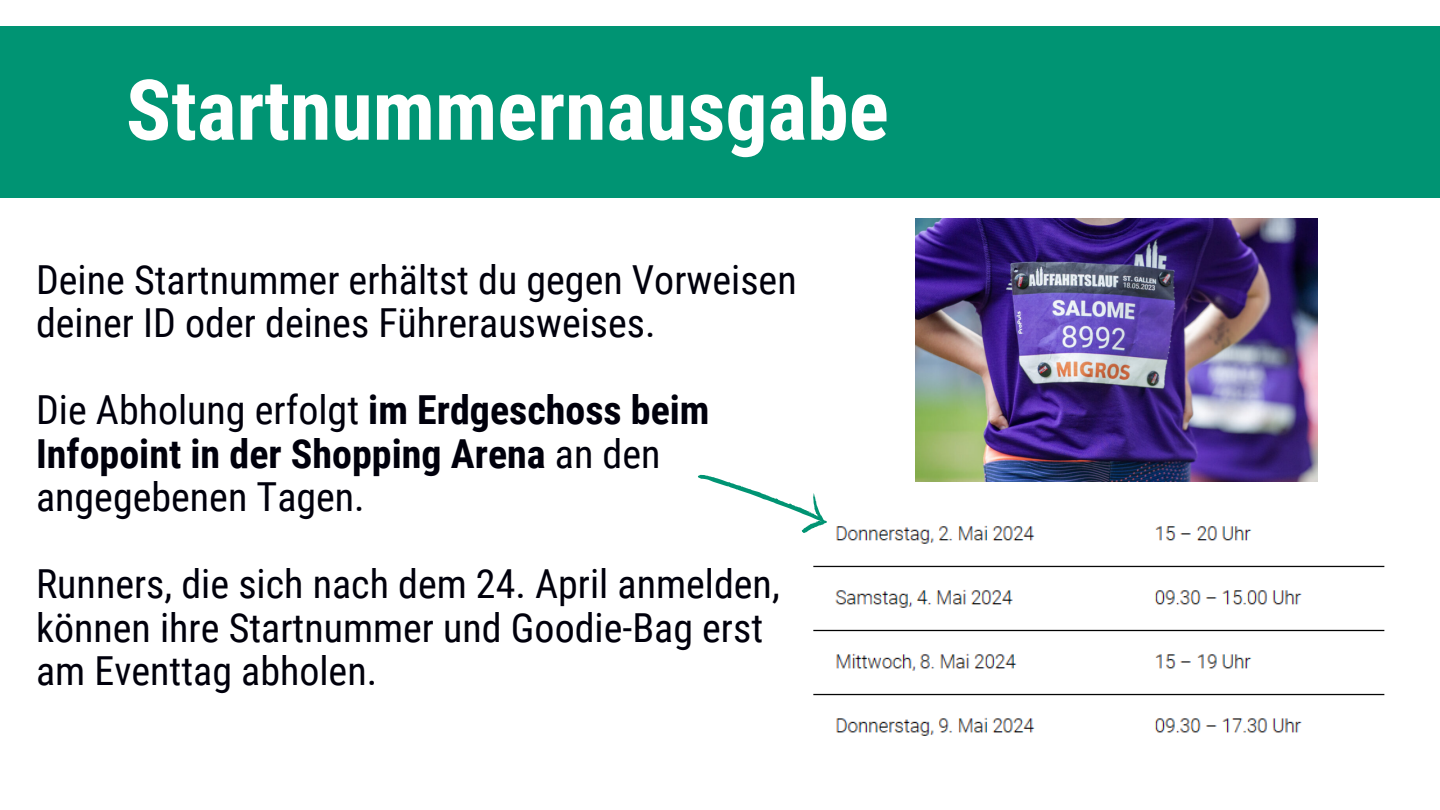
<style>
.page{position:relative;width:1440px;height:810px;background:#fff}
.page>*{position:absolute;margin:0;border:0;box-sizing:border-box;transform-origin:0 0}
.t1{font:700 84px "Roboto Condensed";color:#fff}
.t2{font:40px/43.5px "Roboto Condensed";color:#00000c}
.t3{font:700 40px/43.5px "Roboto Condensed";color:#00000c}
.s1{font-weight:400}
</style>
<div class="page">
<img style="left:916px;top:219px;width:402px;height:262px">
<div style="left:0;top:26px;width:1440px;height:171px;background:#009473"></div>
<img style="left:813px;top:525px;width:572px;height:211px">
<svg style="left:698px;top:474px;width:135px;height:65px"></svg>
<h1 class="t1" style="left:126px;top:62px;width:764px">Startnummernausgabe</h1>
<p class="t2" style="left:36px;top:258px;width:762px">Deine Startnummer erhältst du gegen Vorweisen deiner ID oder deines Führerausweises.</p>
<p class="t3" style="left:36px;top:389px;width:675px"><span class="s1">Die Abholung erfolgt</span> im Erdgeschoss beim<br>Infopoint in der Shopping Arena <span class="s1">an den angegebenen Tagen.</span></p>
<p class="t2" style="left:36px;top:563px;width:745px">Runners, die sich nach dem 24. April anmelden, können ihre Startnummer und Goodie-Bag erst am Eventtag abholen.</p>
</div>
